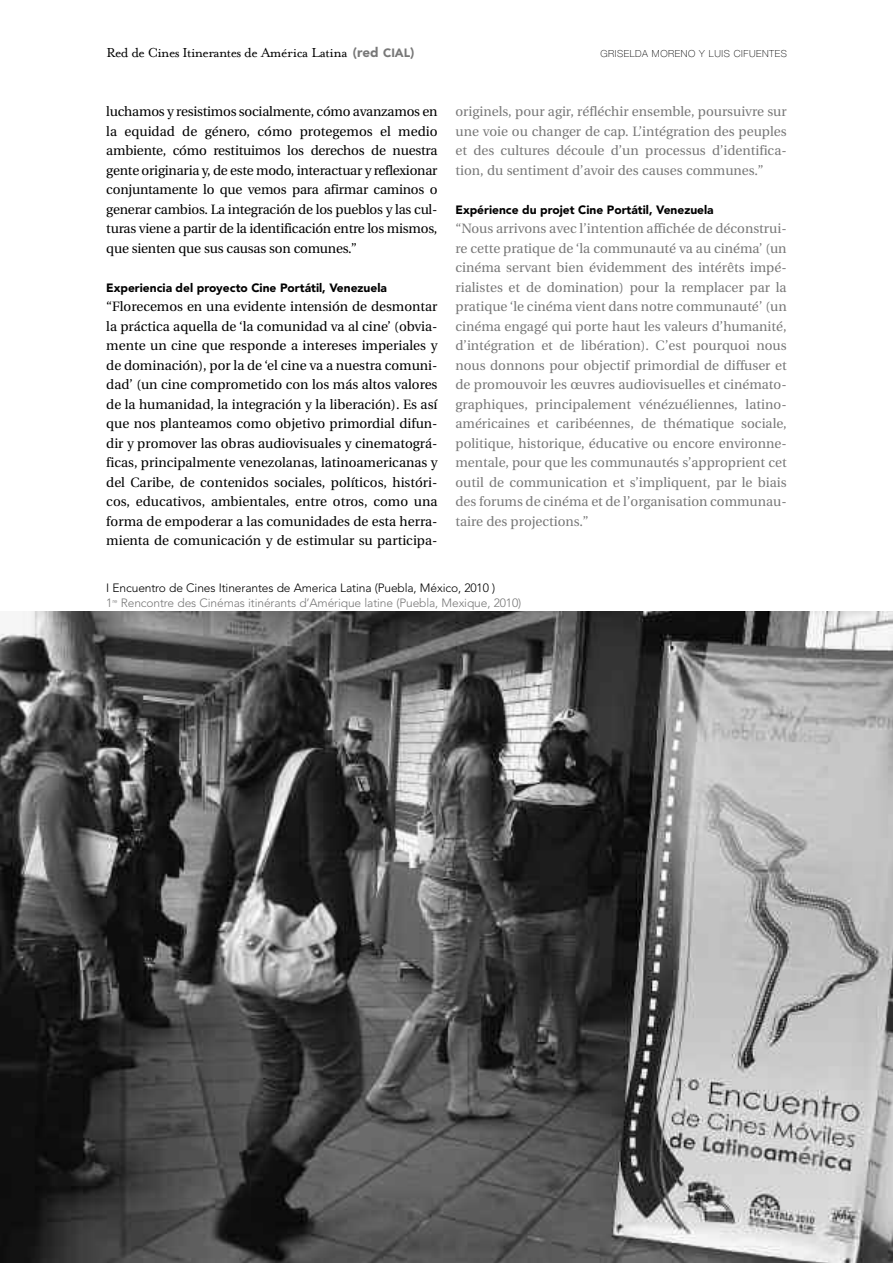
<style>
.page{position:relative;width:893px;height:1263px;background:#fff}
.page>*{position:absolute;margin:0;border:0;box-sizing:border-box;transform-origin:0 0}
.t1{font:15px "Mrs Eaves Roman";letter-spacing:-.035em;color:#000}
.t2{font:13.5px/19.5px "Utopia";letter-spacing:-.015em;color:#000;text-align:justify}
.t3{font:13.5px/19.5px "Utopia";color:#787878;text-align:justify}
.t4{font:300 12px/15px "Avenir";letter-spacing:-.01em;color:#787878}
.t5{font:900 12px "Avenir";color:#000}
.t6{font:100 9.75px "Helvetica Neue East A";letter-spacing:.055em;color:#000}
.s1{font-family:"Avenir";font-weight:900;font-size:13.5px;color:#787878}
.s2{font-family:"Avenir";font-weight:900;font-size:12px;color:#787878}
.s3{color:#000}
</style>
<div class="page">
<img style="left:0;top:611px;width:893px;height:652px">
<p class="t1" style="left:106px;top:43px;width:310px">Red de Cines Itinerantes de América Latina <span class="s1">(red</span> <span class="s2">CIAL</span><span class="s1">)</span></p>
<p class="t6" style="left:600px;top:50px;width:188px">GRISELDA MORENO Y LUIS CIFUENTES</p>
<p class="t2" style="left:106px;top:103px;width:333px">luchamos y resistimos socialmente, cómo avanzamos en la equidad de género, cómo protegemos el medio ambiente, cómo restituimos los derechos de nuestra gente originaria y, de este modo, interactuar y reflexionar conjuntamente lo que vemos para afirmar caminos o generar cambios. La integración de los pueblos y las cul&shy;turas viene a partir de la identificación entre los mismos, que sienten que sus causas son comunes.”</p>
<p class="t5" style="left:106px;top:283px;width:282px">Experiencia del proyecto Cine Portátil, Venezuela</p>
<p class="t2" style="left:106px;top:298px;width:333px">“Florecemos en una evidente intensión de desmontar la práctica aquella de ‘la comunidad va al cine’ (obvia&shy;mente un cine que responde a intereses imperiales y de dominación), por la de ‘el cine va a nuestra comuni&shy;dad’ (un cine comprometido con los más altos valores de la humanidad, la integración y la liberación). Es así que nos planteamos como objetivo primordial difun&shy;dir y promover las obras audiovisuales y cinematográ&shy;ficas, principalmente venezolanas, latinoamericanas y del Caribe, de contenidos sociales, políticos, históri&shy;cos, educativos, ambientales, entre otros, como una forma de empoderar a las comunidades de esta herra&shy;mienta de comunicación y de estimular su participa-</p>
<p class="t3" style="left:455px;top:103px;width:333px">originels, pour agir, réfléchir ensemble, poursuivre sur une voie ou changer de cap. L’intégration des peuples et des cultures découle d’un processus d’identifica&shy;tion, du sentiment d’avoir des causes communes.”</p>
<p class="t5" style="left:455px;top:205px;width:260px">Expérience du projet Cine Portátil, Venezuela</p>
<p class="t3" style="left:455px;top:220px;width:333px">“Nous arrivons avec l’intention affichée de déconstrui&shy;re cette pratique de ‘la communauté va au cinéma’ (un cinéma servant bien évidemment des intérêts impé&shy;rialistes et de domination) pour la remplacer par la pratique ‘le cinéma vient dans notre communauté’ (un cinéma engagé qui porte haut les valeurs d’humanité, d’intégration et de libération). C’est pourquoi nous nous donnons pour objectif primordial de diffuser et de promouvoir les œuvres audiovisuelles et cinémato&shy;graphiques, principalement vénézuéliennes, latino&shy;américaines et caribéennes, de thématique sociale, politique, historique, éducative ou encore environne&shy;mentale, pour que les communautés s’approprient cet outil de communication et s’impliquent, par le biais des forums de cinéma et de l’organisation communau&shy;taire des projections.”</p>
<p class="t4" style="left:106px;top:581px;width:416px"><span class="s3">I Encuentro de Cines Itinerantes de America Latina (Puebla, México, 2010 )<br></span>1<sup>re</sup> Rencontre des Cinémas itinérants d’Amérique latine (Puebla, Mexique, 2010)</p>
</div>
